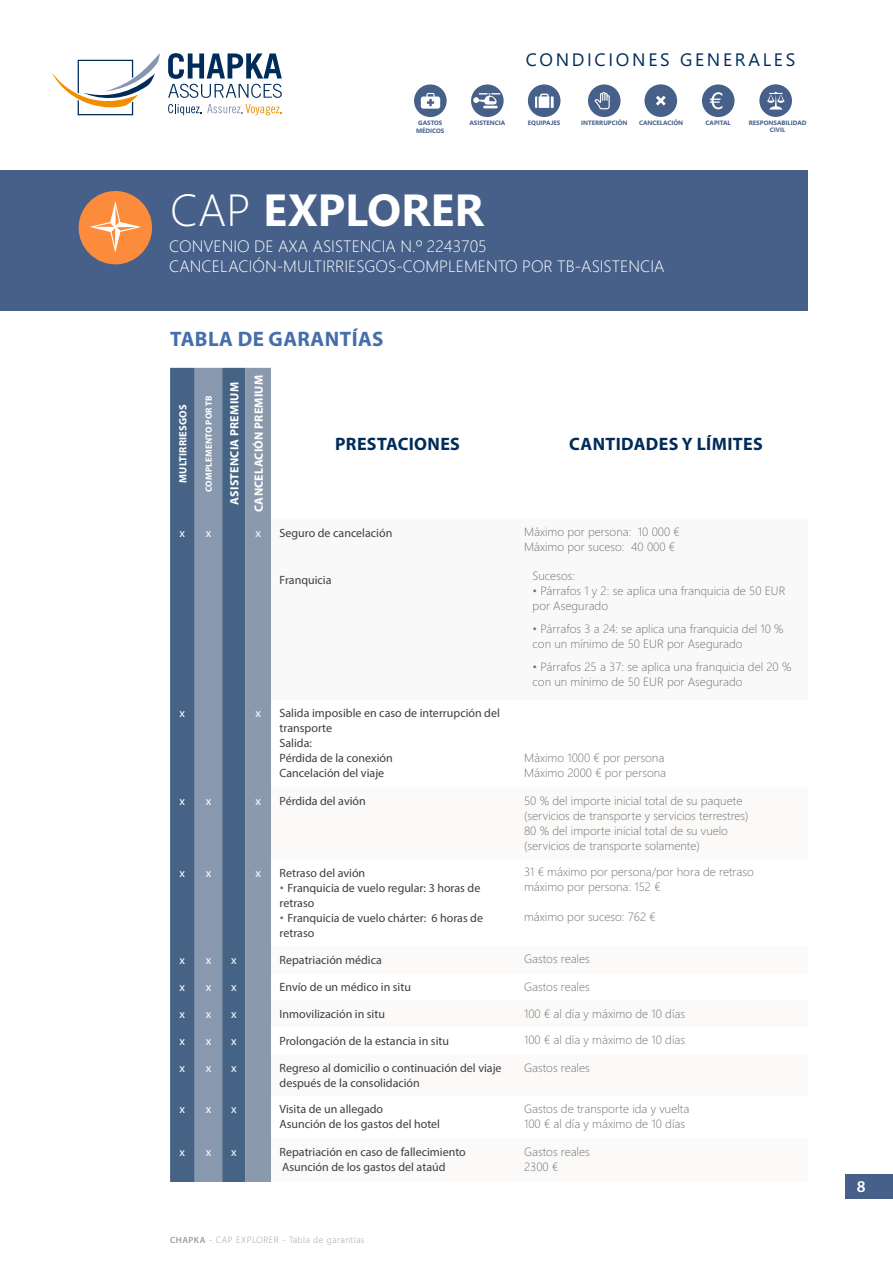
<style>
.page{position:relative;width:893px;height:1263px;background:#fff}
.page>*{position:absolute;margin:0;border:0;box-sizing:border-box;transform-origin:0 0}
.t1{font:60px "Webdings";color:#fff}
.t2{font:700 45px "Segoe WP";color:#fff}
.t3{font:700 21px "Myriad Pro";letter-spacing:.02em;color:#456eaa}
.t4{font:700 18px "Myriad Pro";letter-spacing:.02em;color:#002c5a}
.t5{font:18px "Segoe WP";letter-spacing:.15em;color:#002c5a}
.t6{font:300 16.5px/19.5px "Segoe WP";color:#fff}
.t7{font:600 16.5px "Myriad Pro";color:#fff}
.t8{font:300 12px/15px "Segoe WP";color:#707172}
.t9{font:12px/15px "Myriad Pro";color:#3e3d40}
.t10{font:700 12px/24.5px "Myriad Pro";letter-spacing:.02em;color:#fff;text-align:center}
.t11{font:12px "Myriad Pro";color:#fff}
.t12{font:700 10.5px "Myriad Pro";letter-spacing:.02em;color:#fff}
.t13{font:300 9px "Segoe WP";letter-spacing:.05em;color:#9c9e9f}
.t14{font:700 9px "Myriad Pro";letter-spacing:.02em;color:#fff}
.t15{font:700 6.3px/6.9px "Segoe WP";color:#46608a;text-align:center}
.s1{font-weight:300}
.s2{font-family:"Segoe WP";font-weight:300;color:#707172}
.s3{font-family:"Myriad Pro";font-weight:600}
</style>
<div class="page">
<div style="left:845px;top:1174px;width:48px;height:24px;background:#46608a"></div>
<svg style="left:170px;top:368px;width:101px;height:814px;background:#6a7f9a"></svg>
<div style="left:0;top:170px;width:808px;height:140px;background:#46608a"></div>
<div style="left:79px;top:191px;width:73px;height:73px;background:#fc8c3b;border-radius:50%"></div>
<svg style="left:51px;top:53px;width:109px;height:63px"></svg>
<svg style="left:168px;top:104px;width:114px;height:11px"></svg>
<svg style="left:168px;top:53px;width:114px;height:45px"></svg>
<div style="left:588px;top:84px;width:33px;height:33px;background:#46608a;border-radius:50%"></div>
<div style="left:702px;top:84px;width:32px;height:33px;background:#46608a;border-radius:50%"></div>
<svg style="left:710px;top:92px;width:12px;height:17px"></svg>
<div style="left:759px;top:84px;width:33px;height:33px;background:#46608a;border-radius:50%"></div>
<svg style="left:767px;top:92px;width:18px;height:18px"></svg>
<div style="left:471px;top:84px;width:33px;height:33px;background:#46608a;border-radius:50%"></div>
<svg style="left:473px;top:93px;width:28px;height:15px"></svg>
<div style="left:528px;top:84px;width:32px;height:33px;background:#46608a;border-radius:50%"></div>
<svg style="left:535px;top:94px;width:19px;height:14px"></svg>
<div style="left:414px;top:84px;width:33px;height:33px;background:#46608a;border-radius:50%"></div>
<svg style="left:421px;top:93px;width:19px;height:16px"></svg>
<div style="left:644px;top:84px;width:33px;height:33px;background:#46608a;border-radius:50%"></div>
<svg style="left:656px;top:96px;width:10px;height:10px"></svg>
<svg style="left:594px;top:92px;width:16px;height:17px"></svg>
<h1 class="t1" style="left:85px;top:197px;width:62px">●</h1>
<h3 class="t5" style="left:526px;top:48px;width:271px">CONDICIONES GENERALES</h3>
<p class="t15" style="left:418px;top:119px;width:26px">GASTOS</p>
<p class="t15" style="left:469px;top:119px;width:37px">ASISTENCIA</p>
<p class="t15" style="left:528px;top:119px;width:34px">EQUIPAJES</p>
<p class="t15" style="left:416px;top:127px;width:30px">MÉDICOS</p>
<p class="t15" style="left:581px;top:119px;width:48px">INTERRUPCIÓN</p>
<p class="t15" style="left:639px;top:119px;width:46px">CANCELACIÓN</p>
<p class="t15" style="left:706px;top:119px;width:27px">CAPITAL</p>
<p class="t15" style="left:749px;top:119px;width:59px">RESPONSABILIDAD<br>CIVIL</p>
<h2 class="t2" style="left:170px;top:178px;width:315px"><span class="s1">CAP</span> EXPLORER</h2>
<h3 class="t6" style="left:169px;top:236px;width:497px">CONVENIO DE AXA ASISTENCIA N.º 2243705<br>CANCELACIÓN-MULTIRRIESGOS-COMPLEMENTO POR TB-ASISTENCIA</h3>
<h3 class="t3" style="left:170px;top:325px;width:215px">TABLA DE GARANTÍAS</h3>
<p class="t12" style="left:176px;top:483px;width:80px;rotate:-90deg">MULTIRRIESGOS</p>
<p class="t14" style="left:203px;top:492px;width:98px;rotate:-90deg">COMPLEMENTO POR TB</p>
<p class="t10" style="left:222px;top:512px;width:139px;rotate:-90deg">ASISTENCIA PREMIUM<br>CANCELACIÓN PREMIUM</p>
<h3 class="t4" style="left:335px;top:432px;width:126px">PRESTACIONES</h3>
<h3 class="t4" style="left:569px;top:432px;width:195px">CANTIDADES Y LÍMITES</h3>
<p class="t11" style="left:180px;top:525px;width:7px">x</p>
<p class="t11" style="left:206px;top:525px;width:7px">x</p>
<p class="t11" style="left:256px;top:525px;width:7px">x</p>
<p class="t9" style="left:280px;top:525px;width:114px">Seguro de cancelación</p>
<p class="t9" style="left:280px;top:572px;width:53px">Franquicia</p>
<p class="t11" style="left:180px;top:706px;width:7px">x</p>
<p class="t11" style="left:256px;top:706px;width:7px">x</p>
<p class="t9" style="left:280px;top:705px;width:222px">Salida imposible en caso de interrupción del transporte<br>Salida:<br>Pérdida de la conexión<br>Cancelación del viaje</p>
<p class="t8" style="left:524px;top:524px;width:157px">Máximo por persona: 10 000 €<br>Máximo por suceso: 40 000 €</p>
<p class="t8" style="left:533px;top:568px;width:44px">Sucesos:</p>
<p class="t8" style="left:533px;top:583px;width:254px;line-height:14.4px">• Párrafos 1 y 2: se aplica una franquicia de 50 EUR por Asegurado</p>
<p class="t8" style="left:533px;top:621px;width:253px;line-height:14.4px">• Párrafos 3 a 24: se aplica una franquicia del 10 % con un mínimo de 50 EUR por Asegurado</p>
<p class="t8" style="left:533px;top:659px;width:260px;line-height:14.4px">• Párrafos 25 a 37: se aplica una franquicia del 20 % con un mínimo de 50 EUR por Asegurado</p>
<p class="t8" style="left:524px;top:749px;width:144px">Máximo 1000 € por persona<br>Máximo 2000 € por persona</p>
<p class="t11" style="left:180px;top:794px;width:7px">x</p>
<p class="t11" style="left:206px;top:794px;width:7px">x</p>
<p class="t11" style="left:256px;top:794px;width:7px">x</p>
<p class="t9" style="left:280px;top:793px;width:88px">Pérdida del avión</p>
<p class="t8" style="left:524px;top:793px;width:226px">50 % del importe inicial total de su paquete (servicios de transporte y servicios terrestres)<br>80 % del importe inicial total de su vuelo (servicios de transporte solamente)</p>
<p class="t11" style="left:180px;top:865px;width:7px">x</p>
<p class="t11" style="left:206px;top:865px;width:7px">x</p>
<p class="t11" style="left:256px;top:865px;width:7px">x</p>
<p class="t9" style="left:280px;top:865px;width:87px">Retraso del avión</p>
<p class="t9" style="left:280px;top:880px;width:202px"><span class="s2">•</span> Franquicia de vuelo regular: 3 horas de retraso</p>
<p class="t9" style="left:280px;top:910px;width:205px"><span class="s2">•</span> Franquicia de vuelo chárter: 6 horas de retraso</p>
<p class="t8" style="left:524px;top:864px;width:231px">31 € máximo por persona/por hora de retraso máximo por persona: 152 €</p>
<p class="t8" style="left:524px;top:909px;width:133px">máximo por suceso: 762 €</p>
<p class="t11" style="left:180px;top:952px;width:7px">x</p>
<p class="t11" style="left:206px;top:952px;width:7px">x</p>
<p class="t11" style="left:231px;top:952px;width:7px">x</p>
<p class="t9" style="left:280px;top:952px;width:104px">Repatriación médica</p>
<p class="t8" style="left:524px;top:951px;width:67px">Gastos reales</p>
<p class="t11" style="left:180px;top:980px;width:7px">x</p>
<p class="t11" style="left:206px;top:980px;width:7px">x</p>
<p class="t11" style="left:231px;top:980px;width:7px">x</p>
<p class="t9" style="left:280px;top:979px;width:133px">Envío de un médico in situ</p>
<p class="t8" style="left:524px;top:979px;width:67px">Gastos reales</p>
<p class="t11" style="left:180px;top:1006px;width:7px">x</p>
<p class="t11" style="left:206px;top:1006px;width:7px">x</p>
<p class="t11" style="left:231px;top:1006px;width:7px">x</p>
<p class="t9" style="left:280px;top:1006px;width:107px">Inmovilización in situ</p>
<p class="t8" style="left:524px;top:1005px;width:162px">100 € al día y máximo de 10 días</p>
<p class="t11" style="left:180px;top:1033px;width:7px">x</p>
<p class="t11" style="left:206px;top:1033px;width:7px">x</p>
<p class="t11" style="left:231px;top:1033px;width:7px">x</p>
<p class="t9" style="left:280px;top:1033px;width:171px">Prolongación de la estancia in situ</p>
<p class="t8" style="left:524px;top:1032px;width:162px">100 € al día y máximo de 10 días</p>
<p class="t11" style="left:180px;top:1061px;width:7px">x</p>
<p class="t11" style="left:206px;top:1061px;width:7px">x</p>
<p class="t11" style="left:231px;top:1061px;width:7px">x</p>
<p class="t9" style="left:280px;top:1060px;width:224px">Regreso al domicilio o continuación del viaje después de la consolidación</p>
<p class="t8" style="left:524px;top:1059px;width:67px">Gastos reales</p>
<p class="t11" style="left:180px;top:1102px;width:7px">x</p>
<p class="t11" style="left:206px;top:1102px;width:7px">x</p>
<p class="t11" style="left:231px;top:1102px;width:7px">x</p>
<p class="t9" style="left:280px;top:1101px;width:162px">Visita de un allegado<br>Asunción de los gastos del hotel</p>
<p class="t8" style="left:524px;top:1101px;width:167px">Gastos de transporte ida y vuelta<br>100 € al día y máximo de 10 días</p>
<p class="t11" style="left:180px;top:1144px;width:7px">x</p>
<p class="t11" style="left:206px;top:1144px;width:7px">x</p>
<p class="t11" style="left:231px;top:1144px;width:7px">x</p>
<p class="t9" style="left:280px;top:1144px;width:188px">Repatriación en caso de fallecimiento<br>Asunción de los gastos del ataúd</p>
<p class="t8" style="left:524px;top:1143px;width:67px">Gastos reales<br>2300 €</p>
<p class="t13" style="left:170px;top:1233px;width:196px"><span class="s3">CHAPKA</span> - CAP EXPLORER - Tabla de garantías</p>
<h3 class="t7" style="left:857px;top:1176px;width:10px">8</h3>
</div>
